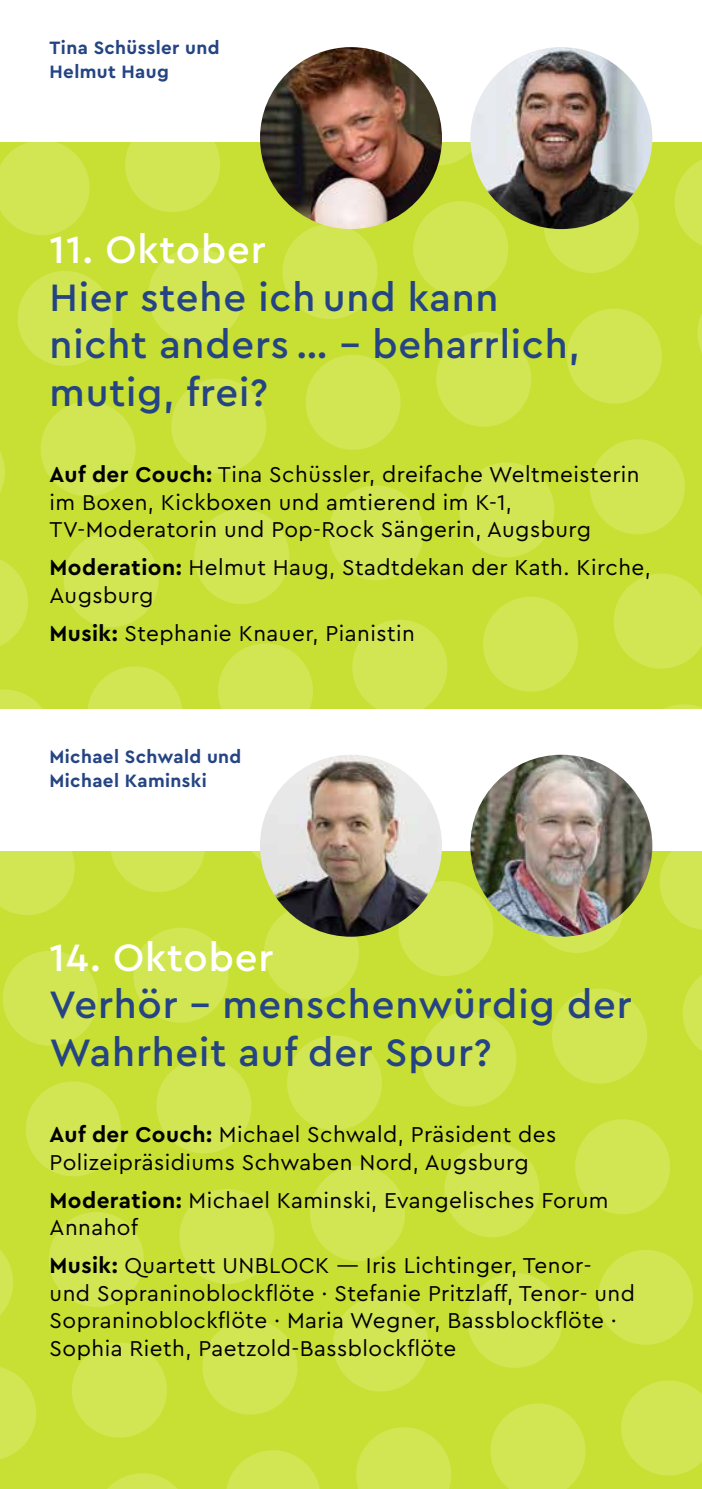
<style>
.page{position:relative;width:702px;height:1489px;background:#fff}
.page>*{position:absolute;margin:0;border:0;box-sizing:border-box;transform-origin:0 0}
.t1{font:500 40px/47.5px "Cera PRO";letter-spacing:.02em;color:#254483}
.t2{font:500 40px "Cera PRO";letter-spacing:.02em;color:#fff}
.t3{font:22.5px/27.5px "Cera PRO";letter-spacing:.02em;color:#000}
.t4{font:700 18.75px/23.8px "Cera PRO";letter-spacing:.02em;color:#254483}
.s1{font-weight:700}
</style>
<div class="page">
<div style="left:0;top:0;width:702px;height:1488px;background:#c8df33"></div>
<svg style="left:0;top:142px;width:90px;height:93px"></svg>
<svg style="left:125px;top:142px;width:95px;height:70px"></svg>
<svg style="left:17px;top:271px;width:96px;height:95px"></svg>
<svg style="left:148px;top:248px;width:95px;height:95px"></svg>
<svg style="left:0;top:451px;width:5px;height:42px"></svg>
<svg style="left:40px;top:401px;width:96px;height:96px"></svg>
<svg style="left:171px;top:378px;width:95px;height:96px"></svg>
<svg style="left:0;top:559px;width:28px;height:87px"></svg>
<svg style="left:63px;top:532px;width:96px;height:95px"></svg>
<svg style="left:194px;top:509px;width:96px;height:95px"></svg>
<svg style="left:0;top:689px;width:42px;height:20px"></svg>
<svg style="left:87px;top:666px;width:95px;height:43px"></svg>
<svg style="left:218px;top:643px;width:95px;height:66px"></svg>
<svg style="left:0;top:850px;width:79px;height:65px"></svg>
<svg style="left:106px;top:850px;width:103px;height:42px"></svg>
<svg style="left:237px;top:850px;width:27px;height:22px"></svg>
<svg style="left:3px;top:951px;width:95px;height:95px"></svg>
<svg style="left:133px;top:927px;width:96px;height:96px"></svg>
<svg style="left:264px;top:900px;width:99px;height:100px"></svg>
<svg style="left:26px;top:1081px;width:95px;height:96px"></svg>
<svg style="left:156px;top:1058px;width:96px;height:96px"></svg>
<svg style="left:287px;top:1035px;width:95px;height:96px"></svg>
<svg style="left:0;top:1250px;width:13px;height:65px"></svg>
<svg style="left:49px;top:1212px;width:95px;height:95px"></svg>
<svg style="left:179px;top:1189px;width:96px;height:95px"></svg>
<svg style="left:310px;top:1166px;width:95px;height:95px"></svg>
<svg style="left:0;top:1367px;width:36px;height:92px"></svg>
<svg style="left:72px;top:1342px;width:95px;height:96px"></svg>
<svg style="left:202px;top:1319px;width:96px;height:96px"></svg>
<svg style="left:333px;top:1296px;width:95px;height:96px"></svg>
<svg style="left:108px;top:1473px;width:69px;height:15px"></svg>
<svg style="left:226px;top:1450px;width:94px;height:38px"></svg>
<svg style="left:356px;top:1427px;width:95px;height:61px"></svg>
<svg style="left:437px;top:142px;width:38px;height:26px"></svg>
<svg style="left:282px;top:220px;width:99px;height:99px"></svg>
<svg style="left:410px;top:198px;width:102px;height:98px"></svg>
<svg style="left:542px;top:180px;width:100px;height:93px"></svg>
<svg style="left:674px;top:159px;width:28px;height:87px"></svg>
<svg style="left:305px;top:355px;width:96px;height:95px"></svg>
<svg style="left:436px;top:332px;width:95px;height:95px"></svg>
<svg style="left:567px;top:308px;width:95px;height:96px"></svg>
<svg style="left:697px;top:314px;width:5px;height:39px"></svg>
<svg style="left:328px;top:485px;width:96px;height:96px"></svg>
<svg style="left:459px;top:462px;width:95px;height:96px"></svg>
<svg style="left:590px;top:439px;width:95px;height:96px"></svg>
<svg style="left:352px;top:620px;width:96px;height:89px"></svg>
<svg style="left:483px;top:596px;width:95px;height:96px"></svg>
<svg style="left:613px;top:573px;width:89px;height:96px"></svg>
<svg style="left:664px;top:704px;width:38px;height:5px"></svg>
<svg style="left:394px;top:877px;width:103px;height:99px"></svg>
<svg style="left:525px;top:907px;width:103px;height:46px"></svg>
<svg style="left:655px;top:850px;width:47px;height:80px"></svg>
<svg style="left:421px;top:1011px;width:96px;height:96px"></svg>
<svg style="left:552px;top:988px;width:95px;height:96px"></svg>
<svg style="left:682px;top:975px;width:20px;height:76px"></svg>
<svg style="left:444px;top:1142px;width:96px;height:95px"></svg>
<svg style="left:575px;top:1119px;width:95px;height:95px"></svg>
<svg style="left:467px;top:1273px;width:96px;height:95px"></svg>
<svg style="left:598px;top:1250px;width:95px;height:95px"></svg>
<svg style="left:490px;top:1403px;width:96px;height:85px"></svg>
<svg style="left:621px;top:1380px;width:81px;height:96px"></svg>
<div style="left:0;top:0;width:702px;height:142px;background:#fff"></div>
<img style="left:470px;top:47px;width:182px;height:182px;border-radius:91px">
<img style="left:260px;top:47px;width:182px;height:182px;border-radius:91px">
<div style="left:0;top:709px;width:702px;height:141px;background:#fff"></div>
<img style="left:470px;top:754px;width:182px;height:182px;border-radius:91px">
<img style="left:260px;top:754px;width:182px;height:182px;border-radius:91px">
<p class="t4" style="left:50px;top:35px;width:171px">Tina Schüssler und<br>Helmut Haug</p>
<h1 class="t2" style="left:50px;top:223px;width:218px">11. Oktober</h1>
<h1 class="t1" style="left:50px;top:272px;width:531px">Hier stehe ich und kann nicht anders … – beharrlich, mutig, frei?</h1>
<p class="t3" style="left:50px;top:459px;width:591px"><span class="s1">Auf der Couch:</span> Tina Schüssler, dreifache Weltmeisterin im Boxen, Kickboxen und amtierend im K-1,<br>TV-Moderatorin und Pop-Rock Sängerin, Augsburg</p>
<p class="t3" style="left:50px;top:553px;width:602px"><span class="s1">Moderation:</span> Helmut Haug, Stadtdekan der Kath. Kirche,<br>Augsburg</p>
<p class="t3" style="left:50px;top:618px;width:366px"><span class="s1">Musik:</span> Stephanie Knauer, Pianistin</p>
<p class="t4" style="left:50px;top:744px;width:193px">Michael Schwald und<br>Michael Kaminski</p>
<h1 class="t2" style="left:50px;top:930px;width:225px">14. Oktober</h1>
<h1 class="t1" style="left:50px;top:979px;width:583px">Verhör – menschenwürdig der<br>Wahrheit auf der Spur?</h1>
<p class="t3" style="left:50px;top:1119px;width:508px"><span class="s1">Auf der Couch:</span> Michael Schwald, Präsident des<br>Polizeipräsidiums Schwaben Nord, Augsburg</p>
<p class="t3" style="left:50px;top:1185px;width:560px"><span class="s1">Moderation:</span> Michael Kaminski, Evangelisches Forum<br>Annahof</p>
<p class="t3" style="left:50px;top:1250px;width:587px"><span class="s1">Musik:</span> Quartett UNBLOCK — Iris Lichtinger, Tenor&shy;und Sopraninoblockflöte · Stefanie Pritzlaff, Tenor- und Sopraninoblockflöte · Maria Wegner, Bassblockflöte · Sophia Rieth, Paetzold-Bassblockflöte</p>
</div>
